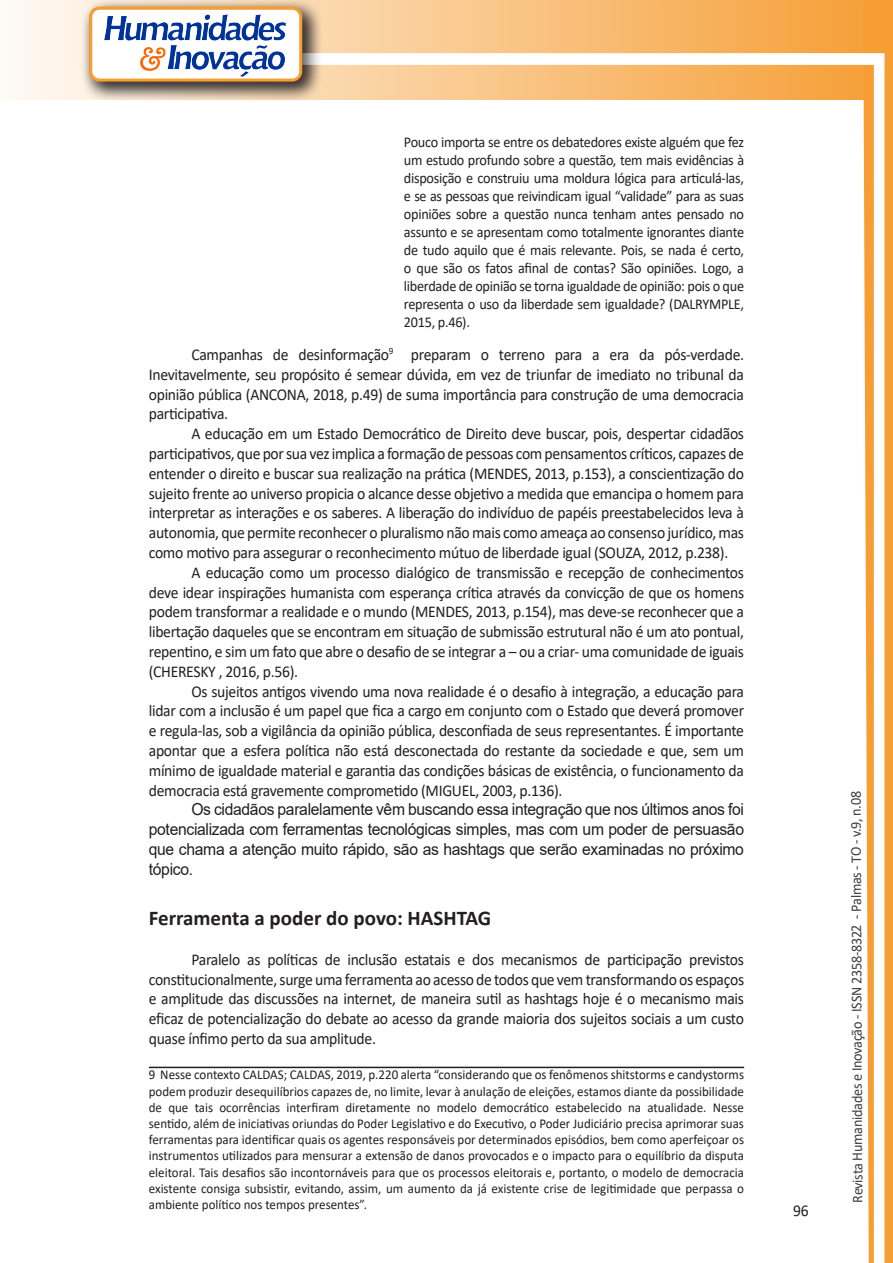
<style>
.page{position:relative;width:893px;height:1263px;background:#fff}
.page>*{position:absolute;margin:0;border:0;box-sizing:border-box;transform-origin:0 0}
.Titulo_2{font:700 21px "Calibri";color:#231f20}
.texto{font:16.5px/19.8px "Calibri";letter-spacing:-.02em;color:#231f20;text-align:justify;scale:.95 1}
.texto-2{font:16.5px/19.8px "Arial";letter-spacing:-.02em;color:#231f20;text-align:justify;scale:.95 1}
.citacao{font:15px/18px "Calibri";letter-spacing:-.02em;color:#231f20;scale:.95 1}
.t1{font:15px "Calibri";letter-spacing:-.025em;color:#3e3e3f;scale:.95 1}
.Rodapé{font:13.5px/16.2px "Calibri";color:#231f20;text-align:justify;scale:.96 1}
</style>
<div class="page">
<svg style="left:5px;top:0;width:858px;height:100px;background:#f9c484"></svg>
<div style="left:302px;top:53px;width:582px;height:12px;background:#fff;border:2px solid #fff"></div>
<svg style="left:863px;top:0;width:30px;height:1263px"></svg>
<div style="left:81px;top:0;width:241px;height:102px;background:#231f20;opacity:.75"></div>
<div style="left:91px;top:8px;width:210px;height:72px;background:#fff;border-radius:9px"></div>
<img style="left:104px;top:14px;width:181px;height:62px">
<div style="left:89px;top:7px;width:213px;height:75px;border:3px solid #f69e34;border-radius:9px"></div>
<hr style="left:149px;top:1067px;width:595px;height:1px;background:#231f20">
<p class="citacao" style="left:404px;top:133px;width:360px">Pouco importa se entre os debatedores existe alguém que fez um estudo profundo sobre a questão, tem mais evidências à disposição e construiu uma moldura lógica para articulá-las, e se as pessoas que reivindicam igual “validade” para as suas opiniões sobre a questão nunca tenham antes pensado no assunto e se apresentam como totalmente ignorantes diante de tudo aquilo que é mais relevante. Pois, se nada é certo, o que são os fatos afinal de contas? São opiniões. Logo, a liberdade de opinião se torna igualdade de opinião: pois o que representa o uso da liberdade sem igualdade? (DALRYMPLE, 2015, p.46).</p>
<p class="texto" style="left:149px;top:344px;width:628px;text-indent:43px">Campanhas de desinformação<sup>9</sup> preparam o terreno para a era da pós-verdade.<br>Inevitavelmente, seu propósito é semear dúvida, em vez de triunfar de imediato no tribunal da opinião pública (ANCONA, 2018, p.49) de suma importância para construção de uma democracia participativa.</p>
<p class="texto" style="left:149px;top:423px;width:628px;text-align:left;text-indent:43px">A educação em um Estado Democrático de Direito deve buscar, pois, despertar cidadãos participativos, que por sua vez implica a formação de pessoas com pensamentos críticos, capazes de entender o direito e buscar sua realização na prática (MENDES, 2013, p.153), a conscientização do sujeito frente ao universo propicia o alcance desse objetivo a medida que emancipa o homem para interpretar as interações e os saberes. A liberação do indivíduo de papéis preestabelecidos leva à autonomia, que permite reconhecer o pluralismo não mais como ameaça ao consenso jurídico, mas como motivo para assegurar o reconhecimento mútuo de liberdade igual (SOUZA, 2012, p.238).</p>
<p class="texto" style="left:149px;top:562px;width:628px;text-indent:43px">A educação como um processo dialógico de transmissão e recepção de conhecimentos deve idear inspirações humanista com esperança crítica através da convicção de que os homens podem transformar a realidade e o mundo (MENDES, 2013, p.154), mas deve-se reconhecer que a libertação daqueles que se encontram em situação de submissão estrutural não é um ato pontual, repentino, e sim um fato que abre o desafio de se integrar a – ou a criar- uma comunidade de iguais (CHERESKY , 2016, p.56).</p>
<p class="texto" style="left:149px;top:681px;width:628px;text-indent:43px">Os sujeitos antigos vivendo uma nova realidade é o desafio à integração, a educação para lidar com a inclusão é um papel que fica a cargo em conjunto com o Estado que deverá promover e regula-las, sob a vigilância da opinião pública, desconfiada de seus representantes. É importante apontar que a esfera política não está desconectada do restante da sociedade e que, sem um mínimo de igualdade material e garantia das condições básicas de existência, o funcionamento da democracia está gravemente comprometido (MIGUEL, 2003, p.136).</p>
<p class="texto-2" style="left:149px;top:799px;width:628px;text-indent:43px">Os cidadãos paralelamente vêm buscando essa integração que nos últimos anos foi potencializada com ferramentas tecnológicas simples, mas com um poder de persuasão que chama a atenção muito rápido, são as hashtags que serão examinadas no próximo tópico.</p>
<p class="Titulo_2" style="left:149px;top:903px;width:344px">Ferramenta a poder do povo: HASHTAG</p>
<p class="texto" style="left:149px;top:949px;width:628px;text-indent:43px">Paralelo as políticas de inclusão estatais e dos mecanismos de participação previstos constitucionalmente, surge uma ferramenta ao acesso de todos que vem transformando os espaços e amplitude das discussões na internet, de maneira sutil as hashtags hoje é o mecanismo mais eficaz de potencialização do debate ao acesso da grande maioria dos sujeitos sociais a um custo quase ínfimo perto da sua amplitude.</p>
<p class="Rodapé" style="left:149px;top:1066px;width:622px">9 Nesse contexto CALDAS; CALDAS, 2019, p.220 alerta “considerando que os fenômenos shitstorms e candystorms podem produzir desequilíbrios capazes de, no limite, levar à anulação de eleições, estamos diante da possibilidade de que tais ocorrências interfiram diretamente no modelo democrático estabelecido na atualidade. Nesse sentido, além de iniciativas oriundas do Poder Legislativo e do Executivo, o Poder Judiciá rio precisa aprimorar suas ferramentas para identificar quais os agentes responsáveis por determinados episódios, bem como aperfeiçoar os instrumentos utilizados para mensurar a extensão de danos provocados e o impacto para o equilíbrio da disputa eleitoral. Tais desafios são incontornáveis para que os processos eleitorais e, portanto, o modelo de democracia existente consiga subsistir, evitando, assim, um aumento da já existente crise de legitimidade que perpassa o ambiente político nos tempos presentes”.</p>
<p class="texto" style="left:793px;top:1200px;width:18px">96</p>
<p class="t1" style="left:846px;top:1203px;width:435px;rotate:-90deg">Revista Humanidades e Inovação - ISSN 2358-8322 - Palmas - TO - v.9, n.08</p>
</div>
